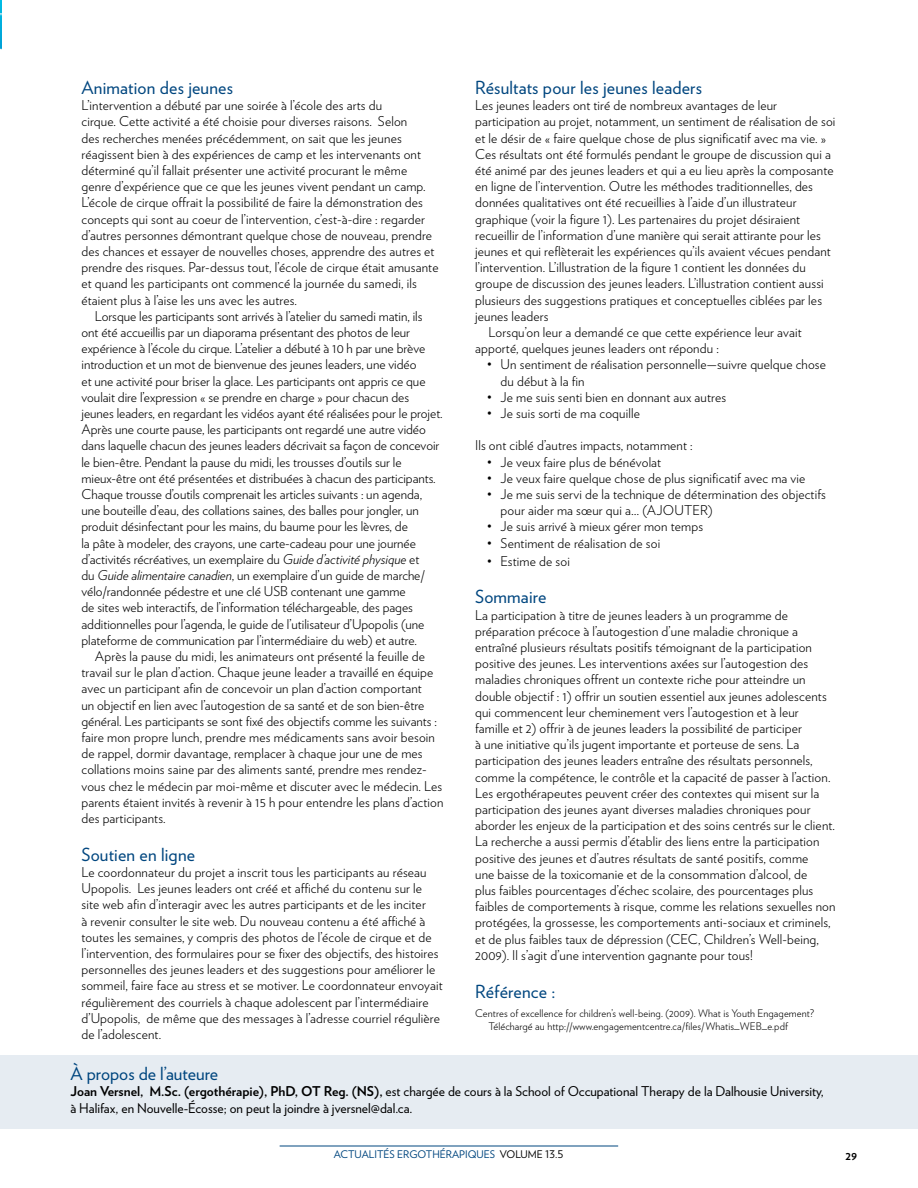
<style>
.page{position:relative;width:918px;height:1188px;background:#fff}
.page>*{position:absolute;margin:0;border:0;box-sizing:border-box;transform-origin:0 0}
.t1{font:18px "Verlag";letter-spacing:.01em;color:#00467f}
.t2{font:300 13.5px/16.2px "Verlag";letter-spacing:.01em;color:#000}
.t3{font:13.5px/16.5px "Verlag";color:#000}
.t4{font:700 12px "Verlag";color:#000}
.t5{font:300 10.5px/12.6px "Verlag";letter-spacing:.01em;color:#000}
.t6{font:10.5px "Verlag";color:#00467f}
.s1{font-style:italic}
.s2{font-weight:700}
.s3{color:#000}
</style>
<div class="page">
<hr style="left:280px;top:1146px;width:338px;height:1px;background:#00467f">
<img style="left:0;top:0;width:1px;height:50px">
<div style="left:0;top:1055px;width:918px;height:73px;background:#e6ecf2"></div>
<h1 class="t1" style="left:81px;top:74px;width:153px">Animation des jeunes</h1>
<p class="t2" style="left:81px;top:97px;width:359px">L’intervention a débuté par une soirée à l’école des arts du<br>cirque. Cette activité a été choisie pour diverses raisons. Selon<br>des recherches menées précédemment, on sait que les jeunes réagissent bien à des expériences de camp et les intervenants ont déterminé qu’il fallait présenter une activité procurant le même genre d’expérience que ce que les jeunes vivent pendant un camp.<br>L’école de cirque offrait la possibilité de faire la démonstration des concepts qui sont au coeur de l’intervention, c’est-à-dire : regarder d’autres personnes démontrant quelque chose de nouveau, prendre des chances et essayer de nouvelles choses, apprendre des autres et prendre des risques. Par-dessus tout, l’école de cirque était amusante et quand les participants ont commencé la journée du samedi, ils étaient plus à l’aise les uns avec les autres.</p>
<p class="t2" style="left:81px;top:307px;width:363px;text-indent:14px">Lorsque les participants sont arrivés à l’atelier du samedi matin, ils ont été accueillis par un diaporama présentant des photos de leur expérience à l’école du cirque. L’atelier a débuté à 10 h par une brève introduction et un mot de bienvenue des jeunes leaders, une vidéo<br>et une activité pour briser la glace. Les participants ont appris ce que voulait dire l’expression « se prendre en charge » pour chacun des jeunes leaders, en regardant les vidéos ayant été réalisées pour le projet.<br>Après une courte pause, les participants ont regardé une autre vidéo dans laquelle chacun des jeunes leaders décrivait sa façon de concevoir le bien-être. Pendant la pause du midi, les trousses d’outils sur le mieux-être ont été présentées et distribuées à chacun des participants.<br>Chaque trousse d’outils comprenait les articles suivants : un agenda, une bouteille d’eau, des collations saines, des balles pour jongler, un produit désinfectant pour les mains, du baume pour les lèvres, de<br>la pâte à modeler, des crayons, une carte-cadeau pour une journée d’activités récréatives, un exemplaire du <span class="s1">Guide d’activité physique</span> et<br>du <span class="s1">Guide alimentaire canadien</span>, un exemplaire d’un guide de marche/ vélo/randonnée pédestre et une clé USB contenant une gamme<br>de sites web interactifs, de l’information téléchargeable, des pages additionnelles pour l’agenda, le guide de l’utilisateur d’Upopolis (une plateforme de communication par l’intermédiaire du web) et autre.</p>
<p class="t2" style="left:81px;top:647px;width:364px;text-indent:14px">Après la pause du midi, les animateurs ont présenté la feuille de travail sur le plan d’action. Chaque jeune leader a travaillé en équipe avec un participant afin de concevoir un plan d’action comportant<br>un objectif en lien avec l’autogestion de sa santé et de son bien-être général. Les participants se sont fixé des objectifs comme les suivants : faire mon propre lunch, prendre mes médicaments sans avoir besoin de rappel, dormir davantage, remplacer à chaque jour une de mes collations moins saine par des aliments santé, prendre mes rendez&shy;vous chez le médecin par moi-même et discuter avec le médecin. Les parents étaient invités à revenir à 15 h pour entendre les plans d’action des participants.</p>
<h1 class="t1" style="left:81px;top:841px;width:115px">Soutien en ligne</h1>
<p class="t2" style="left:81px;top:863px;width:363px">Le coordonnateur du projet a inscrit tous les participants au réseau Upopolis. Les jeunes leaders ont créé et affiché du contenu sur le site web afin d’interagir avec les autres participants et de les inciter<br>à revenir consulter le site web. Du nouveau contenu a été affiché à toutes les semaines, y compris des photos de l’école de cirque et de l’intervention, des formulaires pour se fixer des objectifs, des histoires personnelles des jeunes leaders et des suggestions pour améliorer le sommeil, faire face au stress et se motiver. Le coordonnateur envoyait régulièrement des courriels à chaque adolescent par l’intermédiaire d’Upopolis, de même que des messages à l’adresse courriel régulière de l’adolescent.</p>
<h1 class="t1" style="left:475px;top:74px;width:228px">Résultats pour les jeunes leaders</h1>
<p class="t2" style="left:475px;top:97px;width:303px">Les jeunes leaders ont tiré de nombreux avantages de leur</p>
<p class="t2" style="left:475px;top:113px;width:362px">participation au projet, notamment, un sentiment de réalisation de soi</p>
<p class="t2" style="left:475px;top:129px;width:353px">et le désir de « faire quelque chose de plus significatif avec ma vie. »</p>
<p class="t2" style="left:475px;top:145px;width:357px">Ces résultats ont été formulés pendant le groupe de discussion qui a</p>
<p class="t2" style="left:475px;top:161px;width:360px">été animé par des jeunes leaders et qui a eu lieu après la composante</p>
<p class="t2" style="left:475px;top:178px;width:339px">en ligne de l’intervention. Outre les méthodes traditionnelles, des</p>
<p class="t2" style="left:475px;top:194px;width:323px">données qualitatives ont été recueillies à l’aide d’un illustrateur</p>
<p class="t2" style="left:475px;top:210px;width:327px">graphique (voir la figure 1). Les partenaires du projet désiraient</p>
<p class="t2" style="left:475px;top:226px;width:347px">recueillir de l’information d’une manière qui serait attirante pour les</p>
<p class="t2" style="left:475px;top:242px;width:357px">jeunes et qui reflèterait les expériences qu’ils avaient vécues pendant</p>
<p class="t2" style="left:475px;top:259px;width:332px">l’intervention. L’illustration de la figure 1 contient les données du</p>
<p class="t2" style="left:475px;top:275px;width:350px">groupe de discussion des jeunes leaders. L’illustration contient aussi</p>
<p class="t2" style="left:475px;top:291px;width:348px">plusieurs des suggestions pratiques et conceptuelles ciblées par les</p>
<p class="t2" style="left:475px;top:307px;width:75px">jeunes leaders</p>
<p class="t2" style="left:489px;top:323px;width:315px">Lorsqu’on leur a demandé ce que cette expérience leur avait</p>
<p class="t2" style="left:475px;top:340px;width:245px">apporté, quelques jeunes leaders ont répondu :</p>
<p class="t2" style="left:501px;top:356px;width:327px;text-indent:-14px">• Un sentiment de réalisation personnelle—suivre quelque chose du début à la fin</p>
<p class="t2" style="left:487px;top:388px;width:241px">• Je me suis senti bien en donnant aux autres</p>
<p class="t2" style="left:487px;top:404px;width:154px">• Je suis sorti de ma coquille</p>
<p class="t2" style="left:475px;top:437px;width:219px">Ils ont ciblé d’autres impacts, notamment :</p>
<p class="t2" style="left:487px;top:453px;width:176px">• Je veux faire plus de bénévolat</p>
<p class="t2" style="left:487px;top:469px;width:320px">• Je veux faire quelque chose de plus significatif avec ma vie</p>
<p class="t2" style="left:501px;top:485px;width:327px;text-indent:-14px">• Je me suis servi de la technique de détermination des objectifs pour aider ma sœur qui a… (AJOUTER)</p>
<p class="t2" style="left:487px;top:518px;width:218px">• Je suis arrivé à mieux gérer mon temps</p>
<p class="t2" style="left:487px;top:534px;width:175px">• Sentiment de réalisation de soi</p>
<p class="t2" style="left:487px;top:552px;width:84px">• Estime de soi</p>
<h1 class="t1" style="left:475px;top:584px;width:73px">Sommaire</h1>
<p class="t2" style="left:475px;top:606px;width:362px">La participation à titre de jeunes leaders à un programme de préparation précoce à l’autogestion d’une maladie chronique a entraîné plusieurs résultats positifs témoignant de la participation positive des jeunes. Les interventions axées sur l’autogestion des maladies chroniques offrent un contexte riche pour atteindre un double objectif : 1) offrir un soutien essentiel aux jeunes adolescents qui commencent leur cheminement vers l’autogestion et à leur famille et 2) offrir à de jeunes leaders la possibilité de participer<br>à une initiative qu’ils jugent importante et porteuse de sens. La participation des jeunes leaders entraîne des résultats personnels, comme la compétence, le contrôle et la capacité de passer à l’action.<br>Les ergothérapeutes peuvent créer des contextes qui misent sur la participation des jeunes ayant diverses maladies chroniques pour aborder les enjeux de la participation et des soins centrés sur le client.<br>La recherche a aussi permis d’établir des liens entre la participation positive des jeunes et d’autres résultats de santé positifs, comme<br>une baisse de la toxicomanie et de la consommation d’alcool, de<br>plus faibles pourcentages d’échec scolaire, des pourcentages plus faibles de comportements à risque, comme les relations sexuelles non protégées, la grossesse, les comportements anti-sociaux et criminels, et de plus faibles taux de dépression (CEC, Children’s Well-being, 2009). Il s’agit d’une intervention gagnante pour tous!</p>
<h1 class="t1" style="left:475px;top:978px;width:82px">Référence :</h1>
<p class="t5" style="left:489px;top:1006px;width:327px;text-indent:-14px">Centres of excellence for children’s well-being. (2009). What is Youth Engagement?<br>Téléchargé au http://www.engagementcentre.ca/files/Whatis_WEB_e.pdf</p>
<h1 class="t1" style="left:70px;top:1060px;width:149px">À propos de l’auteure</h1>
<p class="t3" style="left:70px;top:1083px;width:755px"><span class="s2">Joan Versnel, M.Sc. (ergothérapie), PhD, OT Reg. (NS),</span> est chargée de cours à la School of Occupational Therapy de la Dalhousie University, à Halifax, en Nouvelle-Écosse; on peut la joindre à jversnel@dal.ca.</p>
<p class="t6" style="left:334px;top:1147px;width:14px">Actualit</p>
<p class="t6" style="left:384px;top:1147px;width:181px">és ergoth érapiques <span class="s3">volume 13.5</span></p>
<p class="t4" style="left:845px;top:1146px;width:13px">29</p>
</div>
